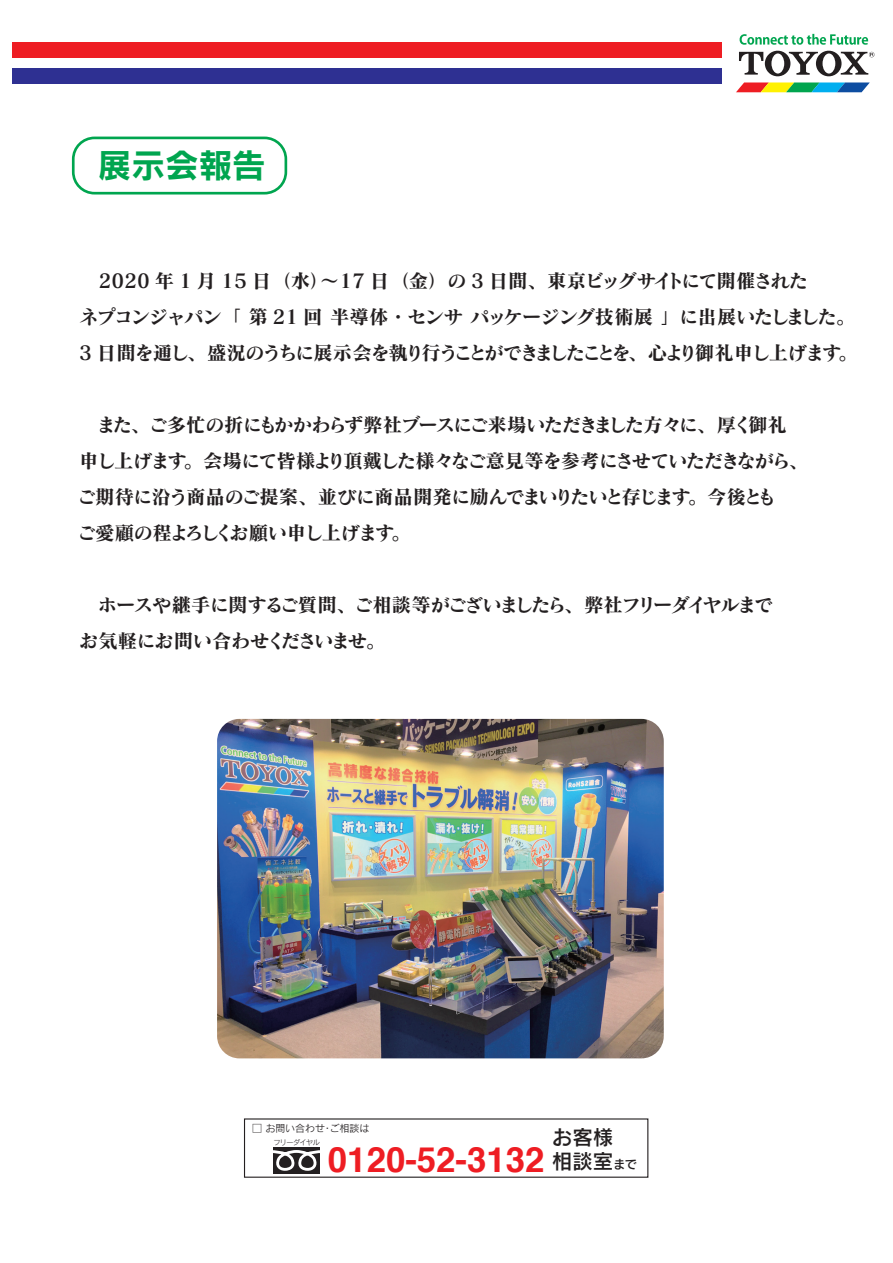
<style>
.page{position:relative;width:893px;height:1263px;background:#fff}
.page>*{position:absolute;margin:0;border:0;box-sizing:border-box;transform-origin:0 0}
.t1{font:700 34.8px "Helvetica";color:#ee1d23}
.t2{font:33.6px "Rodin Pro B";color:#00a54f}
.t3{font:20.55px/23.7px "Rodin Pro DB";color:#231f20}
.t4{font:19.5px/36px "Matisse Pro B";letter-spacing:-.09em;color:#231f20}
.t5{font:9.9px "Rodin Pro M";color:#231f20}
.t6{font:7.05px "Rodin Pro M";letter-spacing:-.07em;color:#231f20}
.s1{font-size:12.6px}
</style>
<div class="page">
<div style="left:72px;top:137px;width:215px;height:57px;border:3px solid #00a54f;border-radius:21px"></div>
<div style="left:12px;top:43px;width:709px;height:15px;background:#ee1d23"></div>
<div style="left:12px;top:68px;width:709px;height:15px;background:#2e3092"></div>
<img style="left:217px;top:719px;width:447px;height:339px">
<div style="left:244px;top:1118px;width:404px;height:60px;border:1px solid #231f20"></div>
<svg style="left:273px;top:1172px;width:47px;height:1px"></svg>
<svg style="left:273px;top:1147px;width:47px;height:25px"></svg>
<svg style="left:736px;top:33px;width:139px;height:60px"></svg>
<h2 class="t2" style="left:98px;top:143px;width:169px">展示会報告</h2>
<p class="t4" style="left:79px;top:263px;width:780px">　2020 年 1 月 15 日（水）～17 日（金）の 3 日間、東京ビッグサイトにて開催された<br>ネプコンジャパン「 第 21 回 半導体・センサ パッケージング技術展 」に出展いたしました。<br>3 日間を通し、盛況のうちに展示会を執り行うことができましたことを、心より御礼申し上げます。</p>
<p class="t4" style="left:77px;top:407px;width:733px">　また、ご多忙の折にもかかわらず弊社ブースにご来場いただきました方々に、厚く御礼申し上げます。会場にて皆様より頂戴した様々なご意見等を参考にさせていただきながら、ご期待に沿う商品のご提案、並びに商品開発に励んでまいりたいと存じます。今後とも<br>ご愛顧の程よろしくお願い申し上げます。</p>
<p class="t4" style="left:79px;top:587px;width:696px">　ホースや継手に関するご質問、ご相談等がございましたら、弊社フリーダイヤルまでお気軽にお問い合わせくださいませ。</p>
<p class="t5" style="left:252px;top:1122px;width:119px">□ お問い合わせ・ご相談は</p>
<h1 class="t1" style="left:328px;top:1131px;width:218px">0120-52-3132</h1>
<p class="t6" style="left:273px;top:1138px;width:48px">フリーダイヤル</p>
<p class="t3" style="left:552px;top:1124px;width:87px">お客様相談室<span class="s1">まで</span></p>
</div>
